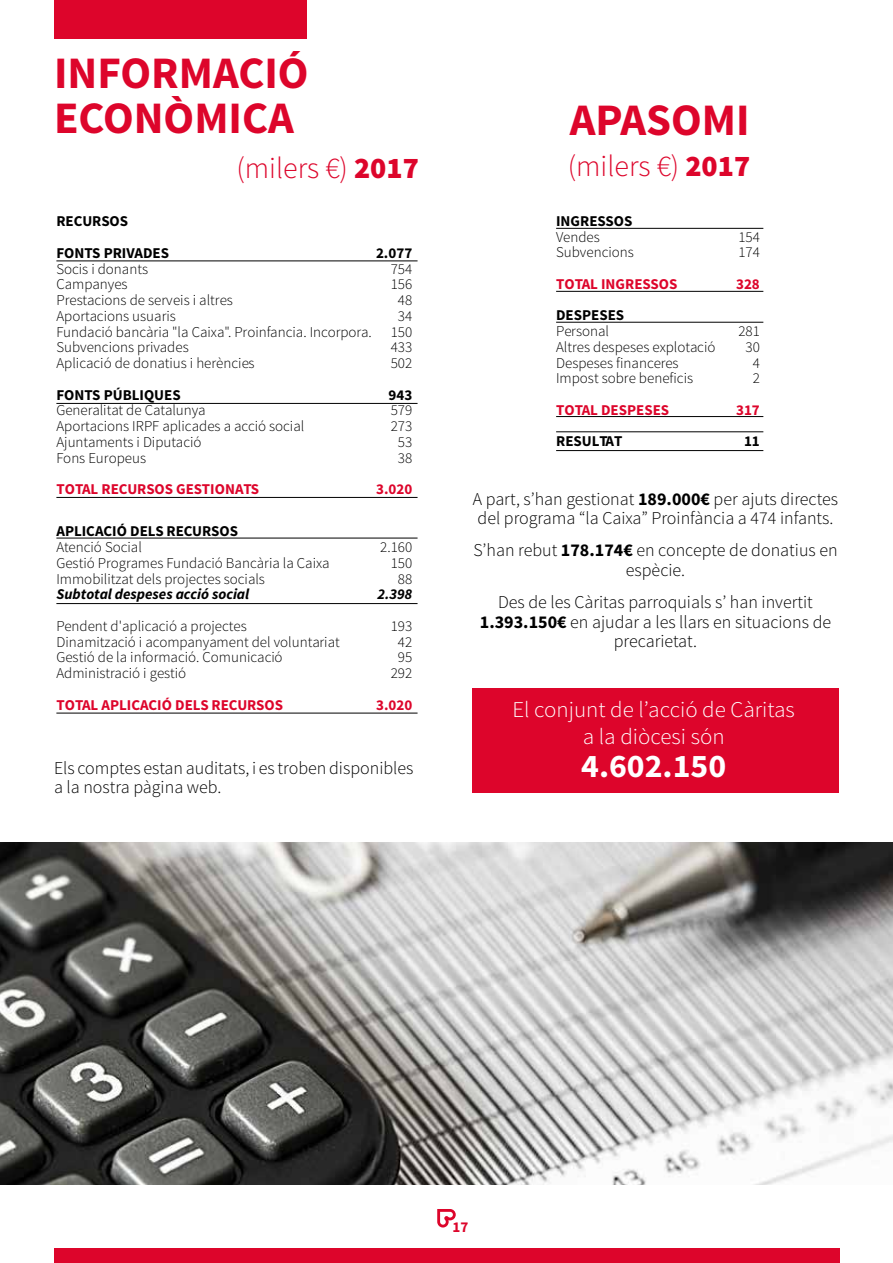
<style>
.page{position:relative;width:893px;height:1263px;background:#fff}
.page>*{position:absolute;margin:0;border:0;box-sizing:border-box;transform-origin:0 0}
.t1{font:700 45px/45px "Source Sans Pro";color:#dd052b}
.t2{font:700 33px "Source Sans Pro";color:#fff}
.t3{font:300 30px "Source Sans Pro";color:#dd052b}
.t4{font:300 22.5px/27px "Source Sans Pro";color:#fff;text-align:center}
.t5{font:300 18px/19.5px "Source Sans Pro";color:#000}
.t6{font:300 15px "Source Sans Pro";color:#000}
.t7{font:700 15px "Source Sans Pro";color:#dd052b}
.t8{font:700 15px/31.5px "Source Sans Pro";color:#000}
.t9{font:italic 700 15px "Source Sans Pro";color:#000}
.s1{font-weight:900}
.s2{font-weight:700}
</style>
<div class="page">
<svg style="left:437px;top:1209px;width:19px;height:18px"></svg>
<div style="left:54px;top:1248px;width:785px;height:15px;background:#dd052b"></div>
<div style="left:54px;top:0;width:252px;height:38px;background:#dd052b"></div>
<hr style="left:56px;top:261px;width:362px;height:1px;background:#000">
<hr style="left:56px;top:403px;width:362px;height:1px;background:#000">
<hr style="left:56px;top:497px;width:362px;height:1px;background:#000">
<hr style="left:56px;top:538px;width:362px;height:1px;background:#000">
<hr style="left:56px;top:603px;width:362px;height:1px;background:#000">
<hr style="left:56px;top:713px;width:362px;height:1px;background:#000">
<hr style="left:556px;top:228px;width:207px;height:1px;background:#000">
<hr style="left:556px;top:291px;width:207px;height:1px;background:#000">
<hr style="left:556px;top:322px;width:207px;height:1px;background:#000">
<hr style="left:556px;top:416px;width:207px;height:1px;background:#000">
<hr style="left:556px;top:431px;width:207px;height:1px;background:#000">
<hr style="left:556px;top:450px;width:207px;height:1px;background:#000">
<div style="left:472px;top:688px;width:367px;height:104px;background:#dd052b"></div>
<img style="left:0;top:842px;width:893px;height:342px">
<h1 class="t1" style="left:54px;top:52px;width:256px">INFORMACIÓ<br>ECONÒMICA</h1>
<h3 class="t3" style="left:237px;top:150px;width:184px">(milers €) <span class="s1">2017</span></h3>
<p class="t8" style="left:56px;top:206px;width:114px">RECURSOS<br>FONTS PRIVADES</p>
<p class="t8" style="left:376px;top:238px;width:38px">2.077</p>
<p class="t6" style="left:56px;top:260px;width:93px">Socis i donants</p>
<p class="t6" style="left:391px;top:260px;width:23px">754</p>
<p class="t6" style="left:56px;top:275px;width:73px">Campanyes</p>
<p class="t6" style="left:391px;top:275px;width:23px">156</p>
<p class="t6" style="left:56px;top:291px;width:178px">Prestacions de serveis i altres</p>
<p class="t6" style="left:398px;top:291px;width:16px">48</p>
<p class="t6" style="left:56px;top:307px;width:121px">Aportacions usuaris</p>
<p class="t6" style="left:398px;top:307px;width:16px">34</p>
<p class="t6" style="left:56px;top:323px;width:317px">Fundació bancària "la Caixa". Proinfancia. Incorpora.</p>
<p class="t6" style="left:391px;top:323px;width:23px">150</p>
<p class="t6" style="left:56px;top:338px;width:134px">Subvencions privades</p>
<p class="t6" style="left:391px;top:338px;width:23px">433</p>
<p class="t6" style="left:56px;top:354px;width:200px">Aplicació de donatius i herències</p>
<p class="t6" style="left:391px;top:354px;width:23px">502</p>
<p class="t8" style="left:56px;top:379px;width:126px">FONTS PÚBLIQUES</p>
<p class="t8" style="left:388px;top:379px;width:25px">943</p>
<p class="t6" style="left:56px;top:401px;width:151px">Generalitat de Catalunya</p>
<p class="t6" style="left:391px;top:401px;width:23px">579</p>
<p class="t6" style="left:56px;top:417px;width:249px">Aportacions IRPF aplicades a acció social</p>
<p class="t6" style="left:391px;top:417px;width:23px">273</p>
<p class="t6" style="left:56px;top:433px;width:147px">Ajuntaments i Diputació</p>
<p class="t6" style="left:398px;top:433px;width:16px">53</p>
<p class="t6" style="left:56px;top:449px;width:91px">Fons Europeus</p>
<p class="t6" style="left:398px;top:449px;width:16px">38</p>
<p class="t7" style="left:56px;top:479px;width:204px">TOTAL RECURSOS GESTIONATS</p>
<p class="t7" style="left:376px;top:479px;width:38px">3.020</p>
<p class="t8" style="left:56px;top:516px;width:183px">APLICACIÓ DELS RECURSOS</p>
<p class="t6" style="left:56px;top:538px;width:87px">Atenció Social</p>
<p class="t6" style="left:380px;top:538px;width:34px">2.160</p>
<p class="t6" style="left:56px;top:554px;width:275px">Gestió Programes Fundació Bancària la Caixa</p>
<p class="t6" style="left:391px;top:554px;width:23px">150</p>
<p class="t6" style="left:56px;top:569px;width:210px">Immobilitzat dels projectes socials</p>
<p class="t6" style="left:398px;top:569px;width:16px">88</p>
<p class="t9" style="left:56px;top:585px;width:194px">Subtotal despeses acció social</p>
<p class="t9" style="left:377px;top:585px;width:36px">2.398</p>
<p class="t6" style="left:56px;top:617px;width:192px">Pendent d'aplicació a projectes</p>
<p class="t6" style="left:391px;top:617px;width:23px">193</p>
<p class="t6" style="left:56px;top:632px;width:285px">Dinamització i acompanyament del voluntariat</p>
<p class="t6" style="left:398px;top:632px;width:16px">42</p>
<p class="t6" style="left:56px;top:648px;width:227px">Gestió de la informació. Comunicació</p>
<p class="t6" style="left:398px;top:648px;width:16px">95</p>
<p class="t6" style="left:56px;top:664px;width:131px">Administració i gestió</p>
<p class="t6" style="left:391px;top:664px;width:23px">292</p>
<p class="t7" style="left:56px;top:695px;width:228px">TOTAL APLICACIÓ DELS RECURSOS</p>
<p class="t7" style="left:376px;top:695px;width:38px">3.020</p>
<p class="t5" style="left:54px;top:758px;width:361px">Els comptes estan auditats, i es troben disponibles a la nostra pàgina web.</p>
<h1 class="t1" style="left:570px;top:99px;width:181px">APASOMI</h1>
<h3 class="t3" style="left:568px;top:148px;width:184px">(milers €) <span class="s1">2017</span></h3>
<p class="t8" style="left:556px;top:206px;width:78px">INGRESSOS</p>
<p class="t6" style="left:556px;top:228px;width:45px">Vendes</p>
<p class="t6" style="left:738px;top:228px;width:23px">154</p>
<p class="t6" style="left:556px;top:243px;width:79px">Subvencions</p>
<p class="t6" style="left:738px;top:243px;width:23px">174</p>
<p class="t7" style="left:556px;top:274px;width:123px">TOTAL INGRESSOS</p>
<p class="t7" style="left:736px;top:274px;width:25px">328</p>
<p class="t8" style="left:556px;top:300px;width:70px">DESPESES</p>
<p class="t6" style="left:556px;top:322px;width:55px">Personal</p>
<p class="t6" style="left:738px;top:322px;width:23px">281</p>
<p class="t6" style="left:556px;top:338px;width:161px">Altres despeses explotació</p>
<p class="t6" style="left:745px;top:338px;width:16px">30</p>
<p class="t6" style="left:556px;top:354px;width:124px">Despeses financeres</p>
<p class="t6" style="left:753px;top:354px;width:9px">4</p>
<p class="t6" style="left:556px;top:369px;width:139px">Impost sobre beneficis</p>
<p class="t6" style="left:753px;top:369px;width:9px">2</p>
<p class="t7" style="left:556px;top:400px;width:115px">TOTAL DESPESES</p>
<p class="t7" style="left:736px;top:400px;width:25px">317</p>
<p class="t8" style="left:556px;top:426px;width:68px">RESULTAT</p>
<p class="t8" style="left:744px;top:426px;width:17px">11</p>
<p class="t5" style="left:473px;top:489px;width:367px">A part, s’han gestionat <span class="s2">189.000€</span> per ajuts directes del programa “la Caixa” Proinfància a 474 infants.</p>
<p class="t5" style="left:473px;top:541px;width:366px;text-align:center">S’han rebut <span class="s2">178.174€</span> en concepte de donatius en espècie.</p>
<p class="t5" style="left:480px;top:592px;width:353px;text-align:center">Des de les Càritas parroquials s’ han invertit<br><span class="s2">1.393.150€</span> en ajudar a les llars en situacions de precarietat.</p>
<h3 class="t4" style="left:512px;top:696px;width:284px">El conjunt de l’acció de Càritas a la diòcesi són</h3>
<h2 class="t2" style="left:581px;top:745px;width:147px">4.602.150</h2>
<p class="t7" style="left:453px;top:1217px;width:17px">17</p>
</div>
